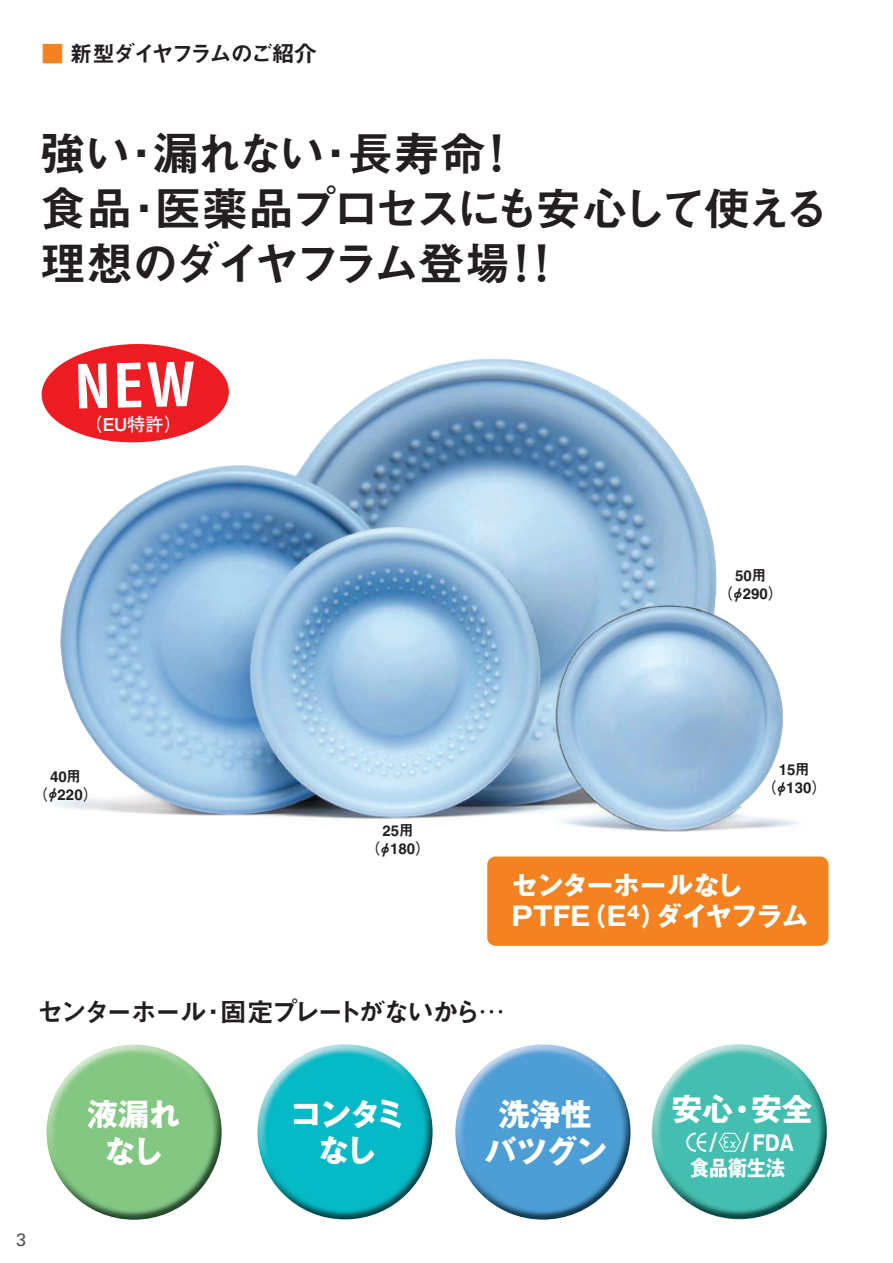
<style>
.page{position:relative;width:893px;height:1263px;background:#fff}
.page>*{position:absolute;margin:0;border:0;box-sizing:border-box;transform-origin:0 0}
.t1{font:46.5px/55.3px "Midashi Go MB31";letter-spacing:-.105em;color:#231f20}
.t2{font:700 30.9px/36.9px "Gothic MB101";letter-spacing:-.02em;color:#fff;text-align:center}
.t3{font:27px "Midashi Go MB31";letter-spacing:-.12em;color:#231f20}
.t4{font:700 25.95px/31.2px "Gothic MB101";color:#fff}
.t5{font:22.5px "Midashi Go MB31";letter-spacing:-.12em;color:#231f20}
.t6{font:700 21.15px "Gothic MB101";color:#fff;scale:.9 1}
.t7{font:700 21.15px "Gothic MB101";color:#fff;scale:.85 1}
.t8{font:700 18px "Futo Go B101";color:#fff}
.t9{font:18px "Univers";color:#57585a}
.t10{font:15px/18px "Midashi Go MB31";color:#231f20;text-align:center}
.s1{color:#f58220}
.s2{font-size:24.75px}
</style>
<div class="page">
<img style="left:51px;top:358px;width:747px;height:474px">
<img style="left:47px;top:1044px;width:175px;height:176px">
<img style="left:257px;top:1044px;width:176px;height:175px;border-radius:50%">
<img style="left:455px;top:1044px;width:176px;height:175px;border-radius:50%">
<img style="left:652px;top:1044px;width:175px;height:175px;border-radius:50%">
<svg style="left:686px;top:1132px;width:20px;height:20px"></svg>
<img style="left:724px;top:1133px;width:17px;height:13px">
<div style="left:487px;top:856px;width:341px;height:90px;background:#f58220;border-radius:8px"></div>
<svg style="left:41px;top:344px;width:188px;height:99px"></svg>
<p class="t5" style="left:41px;top:45px;width:277px"><span class="s1">■</span> 新型ダイヤフラムのご紹介</p>
<p class="t1" style="left:40px;top:132px;width:792px">強い・漏れない・長寿命！<br>食品・医薬品プロセスにも安心して使える理想のダイヤフラム登場！！</p>
<p class="t8" style="left:85px;top:418px;width:98px">（EU特許）</p>
<p class="t10" style="left:718px;top:569px;width:66px">50用（φ290）</p>
<p class="t10" style="left:33px;top:769px;width:66px">40用（φ220）</p>
<p class="t10" style="left:366px;top:824px;width:66px">25用（φ180）</p>
<p class="t10" style="left:762px;top:763px;width:66px">15用（φ130）</p>
<p class="t4" style="left:511px;top:873px;width:298px">センターホールなし<br>PTFE（E<sup>4</sup>）ダイヤフラム</p>
<p class="t3" style="left:37px;top:1002px;width:470px">センターホール・固定プレートがないから…</p>
<p class="t9" style="left:16px;top:1233px;width:12px">3</p>
<p class="t2" style="left:88px;top:1100px;width:94px">液漏れなし</p>
<p class="t2" style="left:290px;top:1100px;width:117px">コンタミなし</p>
<p class="t2" style="left:485px;top:1100px;width:123px">洗浄性バツグン</p>
<p class="t2" style="left:671px;top:1095px;width:143px">安心・安全</p>
<p class="t6" style="left:690px;top:1160px;width:107px">食品衛生法</p>
<p class="t7" style="left:709px;top:1135px;width:102px"><span class="s2">/ /</span>FDA</p>
</div>
